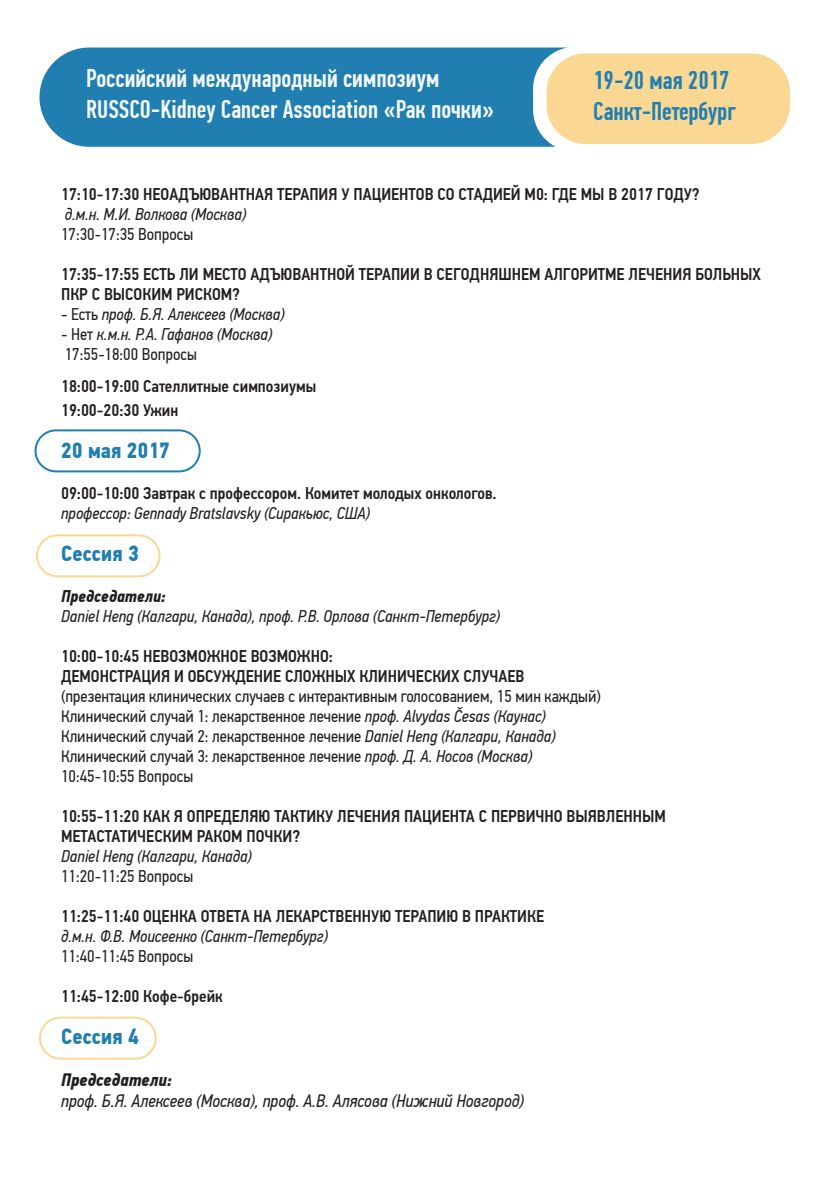
<style>
.page{position:relative;width:828px;height:1179px;background:#fff}
.page>*{position:absolute;margin:0;border:0;box-sizing:border-box;transform-origin:0 0}
.t1{font:500 25.6px/30.8px "PF Din Text Comp Pro";color:#f3f9fa}
.t2{font:500 25.6px/30.8px "PF Din Text Comp Pro";color:#217eb0}
.t3{font:700 22px "PF Din Text Cond Pro";color:#217eb0}
.t4{font:italic 18px "PF Din Text Cond Pro";color:#231f20}
.t5{font:italic 700 18px "PF Din Text Cond Pro";color:#231f20}
.t6{font:500 17px/20px "PF Din Text Cond Pro";color:#231f20}
.t7{font:17px/20px "PF Din Text Cond Pro";color:#231f20}
.t8{font:italic 17px/20px "PF Din Text Cond Pro";color:#231f20}
.t9{font:italic 700 17px "PF Din Text Cond Pro";color:#231f20}
.s1{font-style:normal}
.s2{font-style:italic}
</style>
<div class="page">
<div style="left:36px;top:534px;width:124px;height:43px;border:2px solid #fad793;border-radius:20px"></div>
<div style="left:39px;top:1016px;width:118px;height:43px;border:2px solid #fad793;border-radius:20px"></div>
<div style="left:34px;top:429px;width:166px;height:43px;border:2px solid #217eb0;border-radius:20px"></div>
<div style="left:546px;top:53px;width:243px;height:91px;background:#fad793;border-radius:39px"></div>
<svg style="left:39px;top:48px;width:528px;height:99px;background:#3186b3"></svg>
<h1 class="t1" style="left:86px;top:63px;width:409px">Российский международный симпозиум<br>RUSSCO-Kidney Cancer Association «Рак почки»</h1>
<h1 class="t2" style="left:593px;top:65px;width:144px">19-20 мая 2017<br>Санкт-Петербург</h1>
<p class="t6" style="left:61px;top:184px;width:639px">17:10-17:30 НЕОАДЪЮВАНТНАЯ ТЕРАПИЯ У ПАЦИЕНТОВ СО СТАДИЕЙ М0: ГДЕ МЫ В 2017 ГОДУ?</p>
<p class="t8" style="left:65px;top:204px;width:183px">д.м.н. М.И. Волкова (Москва)</p>
<p class="t7" style="left:61px;top:224px;width:134px">17:30-17:35 Вопросы</p>
<p class="t6" style="left:61px;top:264px;width:701px">17:35-17:55 ЕСТЬ ЛИ МЕСТО АДЪЮВАНТНОЙ ТЕРАПИИ В СЕГОДНЯШНЕМ АЛГОРИТМЕ ЛЕЧЕНИЯ БОЛЬНЫХ<br>ПКР С ВЫСОКИМ РИСКОМ?</p>
<p class="t8" style="left:61px;top:304px;width:225px"><span class="s1">- Есть</span> проф. Б.Я. Алексеев (Москва)</p>
<p class="t8" style="left:61px;top:324px;width:212px"><span class="s1">- Нет</span> к.м.н. Р.А. Гафанов (Москва)<br><span class="s1">17:55-18:00 Вопросы</span></p>
<p class="t6" style="left:61px;top:374px;width:256px;line-height:24px">18:00-19:00 Сателлитные симпозиумы<br>19:00-20:30 Ужин</p>
<p class="t3" style="left:61px;top:437px;width:110px">20 мая 2017</p>
<p class="t6" style="left:61px;top:483px;width:437px">09:00-10:00 Завтрак с профессором. Комитет молодых онкологов.</p>
<p class="t8" style="left:61px;top:503px;width:310px">профессор: Gennady Bratslavsky (Сиракьюс, США)</p>
<p class="t3" style="left:61px;top:540px;width:79px">Сессия 3</p>
<p class="t9" style="left:61px;top:586px;width:106px">Председатели:</p>
<p class="t8" style="left:61px;top:606px;width:440px">Daniel Heng (Калгари, Канада), проф. Р.В. Орлова (Санкт-Петербург)</p>
<p class="t6" style="left:61px;top:646px;width:464px">10:00-10:45 НЕВОЗМОЖНОЕ ВОЗМОЖНО:<br>ДЕМОНСТРАЦИЯ И ОБСУЖДЕНИЕ СЛОЖНЫХ КЛИНИЧЕСКИХ СЛУЧАЕВ</p>
<p class="t7" style="left:61px;top:686px;width:541px">(презентация клинических случаев с интерактивным голосованием, 15 мин каждый)<br>Клинический случай 1: лекарственное лечение <span class="s2">проф. Alvydas Česas (Каунас)<br></span>Клинический случай 2: лекарственное лечение <span class="s2">Daniel Heng (Калгари, Канада)<br></span>Клинический случай 3: лекарственное лечение <span class="s2">проф. Д. А. Носов (Москва)<br></span>10:45-10:55 Вопросы</p>
<p class="t6" style="left:61px;top:806px;width:606px">10:55-11:20 КАК Я ОПРЕДЕЛЯЮ ТАКТИКУ ЛЕЧЕНИЯ ПАЦИЕНТА С ПЕРВИЧНО ВЫЯВЛЕННЫМ<br>МЕТАСТАТИЧЕСКИМ РАКОМ ПОЧКИ?</p>
<p class="t8" style="left:61px;top:846px;width:192px">Daniel Heng (Калгари, Канада)</p>
<p class="t7" style="left:61px;top:866px;width:134px">11:20-11:25 Вопросы</p>
<p class="t6" style="left:61px;top:906px;width:484px">11:25-11:40 ОЦЕНКА ОТВЕТА НА ЛЕКАРСТВЕННУЮ ТЕРАПИЮ В ПРАКТИКЕ</p>
<p class="t8" style="left:61px;top:926px;width:268px">д.м.н. Ф.В. Моисеенко (Санкт-Петербург)</p>
<p class="t7" style="left:61px;top:946px;width:134px">11:40-11:45 Вопросы</p>
<p class="t6" style="left:61px;top:986px;width:163px">11:45-12:00 Кофе-брейк</p>
<p class="t3" style="left:61px;top:1023px;width:79px">Сессия 4</p>
<p class="t5" style="left:61px;top:1069px;width:112px">Председатели:</p>
<p class="t4" style="left:61px;top:1090px;width:464px">проф. Б.Я. Алексеев (Москва), проф. А.В. Алясова (Нижний Новгород)</p>
</div>
